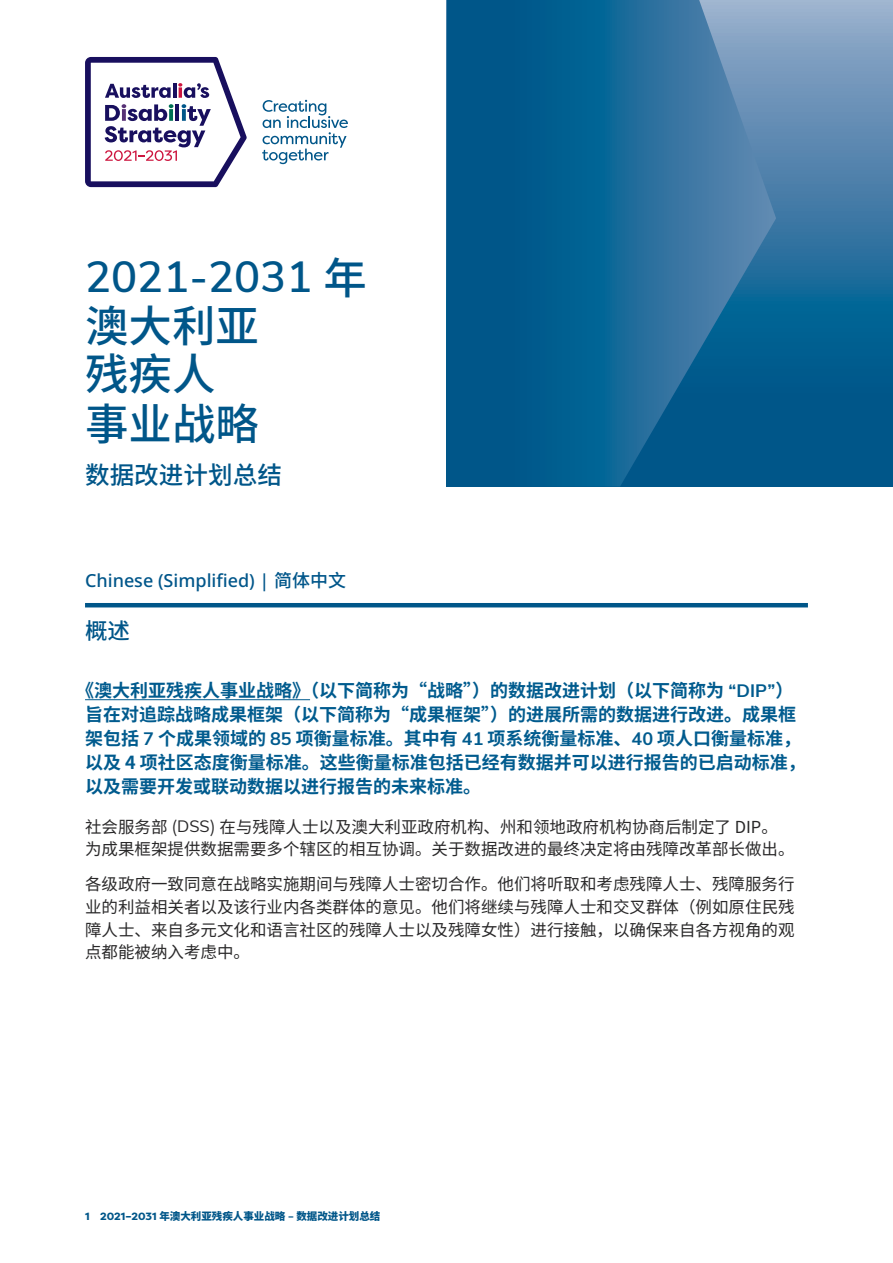
<style>
.page{position:relative;width:893px;height:1263px;background:#fff}
.page>*{position:absolute;margin:0;border:0;box-sizing:border-box;transform-origin:0 0}
.t1{font:500 43.5px/49.1px "Noto Sans CJ Ksc";color:#005689}
.t2{font:500 24.6px "Noto Sans CJ Ksc";color:#005689}
.t3{font:500 22.5px "Noto Sans CJ Ksc";color:#005689}
.t4{font:700 18px/24px "Noto Sans CJ Ksc";color:#005b8e}
.t5{font:500 18px "Noto Sans";color:#00568a}
.t6{font:16.5px/22.5px "Noto Sans CJ Ksc";color:#292829}
.t7{font:900 10.5px "Noto Sans CJ Ksc";color:#005689}
.s1{font-family:"Nunito Sans";font-weight:600}
.s2{font-family:"Noto Sans CJ Ksc"}
.s3{font-family:"Nunito Sans"}
.s4{font-weight:900}
.s5{font-family:"Filson Pro";font-weight:800}
</style>
<div class="page">
<hr style="left:85px;top:603px;width:723px;height:4px;background:#005689">
<hr style="left:85px;top:699px;width:225px;height:1px;background:#005b8e">
<svg style="left:262px;top:100px;width:86px;height:64px"></svg>
<svg style="left:85px;top:57px;width:162px;height:130px"></svg>
<svg style="left:776px;top:0;width:117px;height:487px;background:#3676a2"></svg>
<svg style="left:446px;top:0;width:330px;height:487px;background:#176696"></svg>
<h1 class="t1" style="left:85px;top:253px;width:283px"><span class="s1">2021-2031</span> 年澳大利亚<br>残疾人<br>事业战略</h1>
<p class="t2" style="left:85px;top:461px;width:199px">数据改进计划总结</p>
<p class="t5" style="left:85px;top:571px;width:263px">Chinese (Simplified) | <span class="s2">简体中文</span></p>
<h2 class="t3" style="left:85px;top:618px;width:46px">概述</h2>
<p class="t4" style="left:85px;top:679px;width:722px;text-indent:-9px">《澳大利亚残疾人事业战略》（以下简称为“战略”）的数据改进计划（以下简称为 <span class="s3">“DIP”</span>）旨在对追踪战略成果框架（以下简称为“成果框架”）的进展所需的数据进行改进<span class="s4">。</span>成果框架包括 <span class="s3">7</span> 个成果领域的 <span class="s3">85</span> 项衡量标准。其中有 <span class="s3">41</span> 项系统衡量标准、<span class="s3">40</span> 项人口衡量标准，以及 4 项社区态度衡量标准。这些衡量标准包括已经有数据并可以进行报告的已启动标准，以及需要开发或联动数据以进行报告的未来标准。</p>
<p class="t6" style="left:85px;top:816px;width:711px">社会服务部 (<span class="s3">DSS</span>) 在与残障人士以及澳大利亚政府机构、州和领地政府机构协商后制定了 DIP。为成果框架提供数据需要多个辖区的相互协调。关于数据改进的最终决定将由残障改革部长做出。</p>
<p class="t6" style="left:85px;top:873px;width:711px;text-align:justify">各级政府一致同意在战略实施期间与残障人士密切合作。他们将听取和考虑残障人士、残障服务行业的利益相关者以及该行业内各类群体的意见。他们将继续与残障人士和交叉群体（例如原住民残障人士、来自多元文化和语言社区的残障人士以及残障女性）进行接触，以确保来自各方视角的观点都能被纳入考虑中。</p>
<p class="t7" style="left:85px;top:1210px;width:297px"><span class="s5">1 2021–2031</span> 年澳大利亚残疾人事业战略 – 数据改进计划总结</p>
</div>
